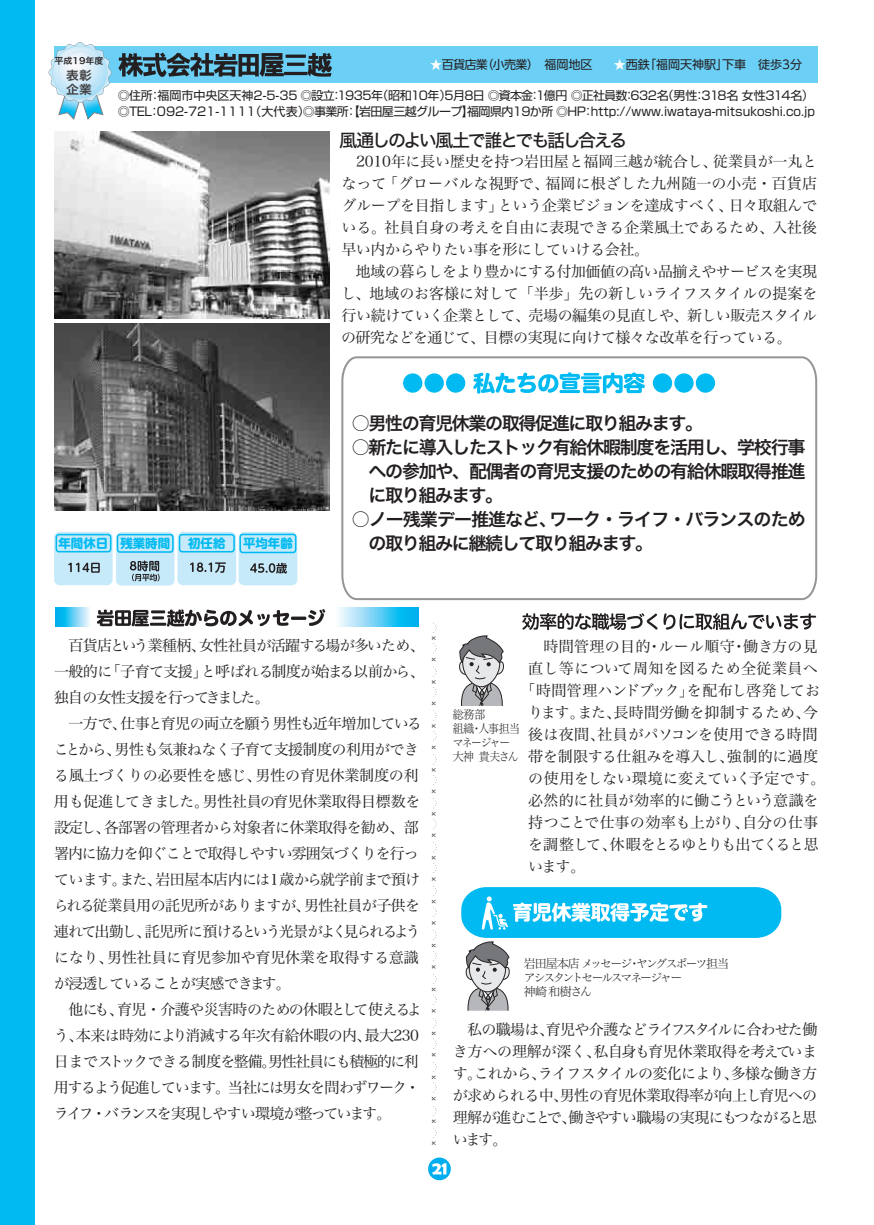
<style>
.page{position:relative;width:874px;height:1225px;background:#fff}
.page>*{position:absolute;margin:0;border:0;box-sizing:border-box;transform-origin:0 0}
.t1{font:18px/24px "Hira Kaku Std W6";letter-spacing:-.07em;color:#231f20;text-align:justify}
.t2{font:18px "Hira Kaku Std W5";letter-spacing:-.13em;color:#231f20}
.t3{font:15px/26px "Hira Min Std W3";letter-spacing:-.035em;color:#231f20;text-align:justify}
.t4{font:15px "Hira Min Std W3";letter-spacing:.03em;color:#231f20}
.t5{font:15px "Hira Min Std W3";letter-spacing:-.01em;color:#231f20}
.t6{font:15px "Hira Min Std W3";letter-spacing:.01em;color:#231f20}
.t7{font:15px "Hira Min Std W3";letter-spacing:-.06em;color:#231f20}
.t8{font:15px "Hira Min Std W3";letter-spacing:.02em;color:#231f20}
.t9{font:15px "Hira Min Std W3";letter-spacing:.025em;color:#231f20}
.t10{font:15px "Hira Min Std W3";letter-spacing:.005em;color:#231f20}
.t11{font:15px "Hira Min Std W3";letter-spacing:-.015em;color:#231f20}
.t12{font:700 12.4px "UD Shin M Go Pro";color:#00baf1}
.t13{font:12.4px/14.4px "Hira Kaku Pro W6";color:#3e3e3f;scale:1.04 1}
.t14{font:12px/16px "Shin Go Upr";letter-spacing:-.025em;color:#231f20}
.t15{font:12px "Shin Go Upr";color:#231f20}
.t16{font:12px/14px "Hira Min Std W2";letter-spacing:-.155em;color:#231f20}
.t17{font:12px/14px "Hira Min Std W2";letter-spacing:-.105em;color:#231f20;scale:.91 1}
.t18{font:12px "UD Shin Go Pro";color:#231f20}
.t19{font:12px "UD Shin Go Pro";letter-spacing:-.05em;color:#231f20}
.t20{font:8.8px "Hira Kaku Pro W6";color:#231f20;scale:1.04 1}
.s1{color:#fff}
</style>
<div class="page">
<div style="left:0;top:0;width:34px;height:1225px;background:#00baf1"></div>
<svg style="left:428px;top:1157px;width:22px;height:23px"></svg>
<svg style="left:432px;top:1163px;width:14px;height:11px"></svg>
<div style="left:54px;top:46px;width:762px;height:37px;background:#6bcff6"></div>
<svg style="left:341px;top:356px;width:475px;height:244px"></svg>
<img style="left:54px;top:131px;width:275px;height:188px">
<img style="left:54px;top:323px;width:275px;height:187px">
<svg style="left:459px;top:635px;width:45px;height:72px"></svg>
<div style="left:54px;top:532px;width:58px;height:53px;background:#c6eafa;border-radius:6px"></div>
<svg style="left:68px;top:562px;width:32px;height:11px"></svg>
<div style="left:55px;top:534px;width:56px;height:18px;border:2px solid #00baf1;border-radius:3px"></div>
<div style="left:177px;top:532px;width:59px;height:53px;background:#c6eafa;border-radius:6px"></div>
<svg style="left:190px;top:562px;width:36px;height:11px"></svg>
<div style="left:179px;top:534px;width:56px;height:18px;border:2px solid #00baf1;border-radius:3px"></div>
<div style="left:238px;top:532px;width:59px;height:53px;background:#c6eafa;border-radius:6px"></div>
<div style="left:239px;top:534px;width:57px;height:19px;border:2px solid #00baf1;border-radius:3px"></div>
<svg style="left:250px;top:563px;width:37px;height:10px"></svg>
<div style="left:116px;top:532px;width:58px;height:53px;background:#c6eafa;border-radius:6px"></div>
<div style="left:117px;top:534px;width:56px;height:19px;border:2px solid #00baf1;border-radius:3px"></div>
<svg style="left:130px;top:560px;width:29px;height:21px"></svg>
<svg style="left:431px;top:1062px;width:5px;height:83px"></svg>
<svg style="left:431px;top:1018px;width:5px;height:38px"></svg>
<svg style="left:431px;top:623px;width:5px;height:389px"></svg>
<svg style="left:522px;top:613px;width:135px;height:17px"></svg>
<svg style="left:663px;top:613px;width:152px;height:17px"></svg>
<svg style="left:403px;top:373px;width:62px;height:20px"></svg>
<svg style="left:473px;top:372px;width:171px;height:21px"></svg>
<svg style="left:652px;top:373px;width:62px;height:20px"></svg>
<svg style="left:118px;top:53px;width:166px;height:24px"></svg>
<hr style="left:287px;top:63px;width:17px;height:3px;background:#231f20">
<hr style="left:285px;top:55px;width:21px;height:3px;background:#231f20">
<hr style="left:284px;top:72px;width:23px;height:3px;background:#231f20">
<svg style="left:307px;top:53px;width:25px;height:24px"></svg>
<svg style="left:97px;top:609px;width:192px;height:17px"></svg>
<svg style="left:291px;top:616px;width:15px;height:4px"></svg>
<svg style="left:308px;top:609px;width:17px;height:17px"></svg>
<svg style="left:461px;top:887px;width:319px;height:124px"></svg>
<svg style="left:56px;top:607px;width:34px;height:19px"></svg>
<svg style="left:338px;top:607px;width:80px;height:20px;background:#67d1f5"></svg>
<svg style="left:49px;top:42px;width:63px;height:78px"></svg>
<p class="t20" style="left:55px;top:53px;width:49px">平成19年度</p>
<p class="t13" style="left:66px;top:67px;width:26px">表彰企業</p>
<p class="t19" style="left:430px;top:55px;width:164px"><span class="s1">★</span>百貨店業（小売業）　福岡地区</p>
<p class="t18" style="left:613px;top:55px;width:189px"><span class="s1">★</span>西鉄「福岡天神駅」下車　徒歩3分</p>
<p class="t14" style="left:118px;top:86px;width:697px">◎住所：福岡市中央区天神2-5-35 ◎設立：1935年（昭和10年）5月8日 ◎資本金：1億円 ◎正社員数：632名（男性：318名 女性314名）◎TEL：092-721-1111（大代表）</p>
<p class="t15" style="left:302px;top:102px;width:513px">◎事業所：【岩田屋三越グループ】福岡県内19か所 ◎HP：http://www.iwataya-mitsukoshi.co.jp</p>
<p class="t2" style="left:339px;top:126px;width:289px">風通しのよい風土で誰とでも話し合える</p>
<p class="t3" style="left:341px;top:149px;width:477px;line-height:22px">　2010年に長い歴史を持つ岩田屋と福岡三越が統合し、従業員が一丸となって「グローバルな視野で、福岡に根ざした九州随一の小売・百貨店グループを目指します」という企業ビジョンを達成すべく、日々取組んでいる。社員自身の考えを自由に表現できる企業風土であるため、入社後早い内からやりたい事を形にしていける会社。</p>
<p class="t3" style="left:341px;top:259px;width:477px;line-height:22px;text-indent:15px">地域の暮らしをより豊かにする付加価値の高い品揃えやサービスを実現し、地域のお客様に対して「半歩」先の新しいライフスタイルの提案を行い続けていく企業として、売場の編集の見直しや、新しい販売スタイルの研究などを通じて、目標の実現に向けて様々な改革を行っている。</p>
<p class="t12" style="left:58px;top:533px;width:113px">年間休日 残業時間</p>
<p class="t12" style="left:188px;top:533px;width:39px">初任給</p>
<p class="t12" style="left:243px;top:533px;width:51px">平均年齢</p>
<p class="t1" style="left:351px;top:411px;width:352px">○男性の育児休業の取得促進に取り組みます。</p>
<p class="t1" style="left:351px;top:435px;width:455px">○新たに導入したストック有給休暇制度を活用し、学校行事　への参加や、配偶者の育児支援のための有給休暇取得推進　に取り組みます。</p>
<p class="t1" style="left:351px;top:507px;width:455px">○ノー残業デー推進など、ワーク・ライフ・バランスのため　の取り組みに継続して取り組みます。</p>
<p class="t3" style="left:54px;top:632px;width:372px;text-align:left">　百貨店という業種柄、女性社員が活躍する場が多いため、一般的に「子育て支援」と呼ばれる制度が始まる以前から、独自の女性支援を行ってきました。<br>　一方で、仕事と育児の両立を願う男性も近年増加していることから、男性も気兼ねなく子育て支援制度の利用ができる風土づくりの必要性を感じ、男性の育児休業制度の利用も促進してきました。男性社員の育児休業取得目標数を設定し、各部署の管理者から対象者に休業取得を勧め、部署内に協力を仰ぐことで取得しやすい雰囲気づくりを行っています。また、岩田屋本店内には１歳から就学前まで預けられる従業員用の託児所がありますが、男性社員が子供を連れて出勤し、託児所に預けるという光景がよく見られるようになり、男性社員に育児参加や育児休業を取得する意識が浸透していることが実感できます。<br>　他にも、育児・介護や災害時のための休暇として使えるよう、本来は時効により消滅する年次有給休暇の内、最大230日までストックできる制度を整備。男性社員にも積極的に利用するよう促進しています。当社には男女を問わずワーク・ライフ・バランスを実現しやすい環境が整っています。</p>
<p class="t8" style="left:527px;top:635px;width:291px">　時間管理の目的・ルール順守・働き方の見</p>
<p class="t4" style="left:527px;top:657px;width:291px">直し等について周知を図るため全従業員へ</p>
<p class="t4" style="left:520px;top:679px;width:301px">「時間管理ハンドブック」を配布し啓発してお</p>
<p class="t6" style="left:528px;top:701px;width:291px">ります。また、長時間労働を抑制するため、今</p>
<p class="t9" style="left:528px;top:723px;width:291px">後は夜間、社員がパソコンを使用できる時間</p>
<p class="t5" style="left:528px;top:745px;width:291px">帯を制限する仕組みを導入し、強制的に過度</p>
<p class="t10" style="left:528px;top:767px;width:299px">の使用をしない環境に変えていく予定です。</p>
<p class="t11" style="left:528px;top:789px;width:292px">必然的に社員が効率的に働こうという意識を</p>
<p class="t5" style="left:528px;top:811px;width:291px">持つことで仕事の効率も上がり、自分の仕事</p>
<p class="t7" style="left:528px;top:833px;width:292px">を調整して、休暇をとるゆとりも出てくると思</p>
<p class="t3" style="left:528px;top:853px;width:59px">います。</p>
<p class="t17" style="left:452px;top:706px;width:76px">総務部　<br>組織・人事担当マネージャー　大神 貴夫さん</p>
<p class="t16" style="left:523px;top:956px;width:207px">岩田屋本店 メッセージ・ヤングスポーツ担当アシスタントセールスマネージャー<br>神崎 和樹さん</p>
<p class="t3" style="left:452px;top:1017px;width:366px;line-height:22px">　私の職場は、育児や介護などライフスタイルに合わせた働き方への理解が深く、私自身も育児休業取得を考えています。これから、ライフスタイルの変化により、多様な働き方が求められる中、男性の育児休業取得率が向上し育児への理解が進むことで、働きやすい職場の実現にもつながると思います。</p>
</div>
